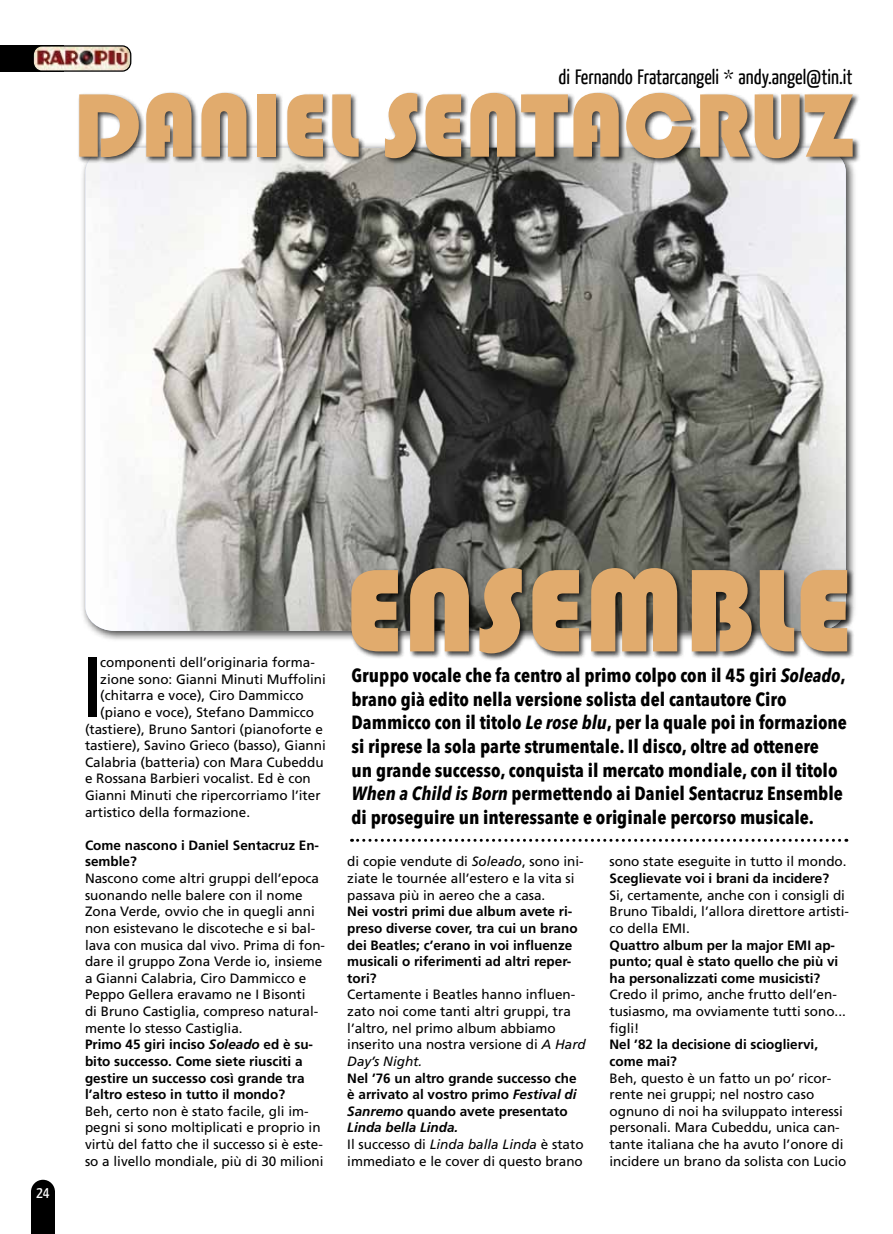
<style>
.page{position:relative;width:893px;height:1234px;background:#fff}
.page>*{position:absolute;margin:0;border:0;box-sizing:border-box;transform-origin:0 0}
.t1{font:121.95px "Bauhaus 93";color:#e1ab6d}
.t2{font:93.3px "Bauhaus 93";color:#e1ab6d}
.t3{font:81.3px "League Gothic";color:#000}
.t4{font:20.7px "Yanone Kaffeesatz";color:#000}
.t5{font:700 condensed 18.9px/23.7px "Avenir Next LT Pro";color:#000}
.t6{font:16.5px "Yanone Kaffeesatz";color:#fff}
.t7{font:13.5px/16.6px "Frutiger";color:#000}
.t8{font:700 13.5px/16.6px "Frutiger";color:#000}
.s1{font-weight:700}
.s2{font-weight:700;font-style:italic}
.s3{font-style:italic}
.s4{font-weight:400}
.s5{font-weight:400;font-style:italic}
</style>
<div class="page">
<div style="left:80px;top:142px;width:777px;height:500px;background:#000;opacity:.75"></div>
<img style="left:85px;top:166px;width:761px;height:464px">
<div style="left:350px;top:567px;width:505px;height:94px;background:#000;opacity:.75"></div>
<svg style="left:358px;top:838px;width:489px;height:3px"></svg>
<div style="left:31px;top:1179px;width:24px;height:24px;background:#000;border-radius:50%"></div>
<div style="left:31px;top:1191px;width:24px;height:42px;background:#000"></div>
<div style="left:0;top:45px;width:64px;height:27px;background:#000"></div>
<img style="left:35px;top:46px;width:96px;height:25px">
<div style="left:33px;top:45px;width:98px;height:27px;border:1px solid #000;border-radius:9px"></div>
<div style="left:78px;top:92px;width:783px;height:74px;background:#000;opacity:.75"></div>
<h3 class="t4" style="left:558px;top:63px;width:296px">di Fernando Fratarcangeli * andy.angel@tin.it</h3>
<h2 class="t2" style="left:73px;top:73px;width:781px">DANIEL SENTACRUZ</h2>
<p class="t6" style="left:36px;top:1180px;width:15px">24</p>
<h3 class="t3" style="left:85px;top:639px;width:17px">I</h3>
<p class="t7" style="left:100px;top:653px;width:216px">componenti dell’originaria forma-</p>
<p class="t7" style="left:100px;top:670px;width:227px">zione sono: Gianni Minuti Muffolini</p>
<p class="t7" style="left:100px;top:687px;width:205px">(chitarra e voce), Ciro Dammicco</p>
<p class="t7" style="left:100px;top:703px;width:215px">(piano e voce), Stefano Dammicco</p>
<p class="t7" style="left:85px;top:720px;width:239px">(tastiere), Bruno Santori (pianoforte e</p>
<p class="t7" style="left:85px;top:736px;width:242px">tastiere), Savino Grieco (basso), Gianni</p>
<p class="t7" style="left:85px;top:753px;width:240px">Calabria (batteria) con Mara Cubeddu</p>
<p class="t7" style="left:85px;top:770px;width:227px">e Rossana Barbieri vocalist. Ed è con</p>
<p class="t7" style="left:85px;top:786px;width:237px">Gianni Minuti che ripercorriamo l’iter</p>
<p class="t7" style="left:85px;top:803px;width:167px">artistico della formazione.</p>
<p class="t8" style="left:85px;top:836px;width:236px">Come nascono i Daniel Sentacruz En&shy;semble?</p>
<p class="t7" style="left:85px;top:869px;width:242px">Nascono come altri gruppi dell’epoca suonando nelle balere con il nome Zona Verde, ovvio che in quegli anni non esistevano le discoteche e si bal&shy;lava con musica dal vivo. Prima di fon&shy;dare il gruppo Zona Verde io, insieme a Gianni Calabria, Ciro Dammicco e Peppo Gellera eravamo ne I Bisonti<br>di Bruno Castiglia, compreso natural&shy;mente lo stesso Castiglia.<br><span class="s1">Primo 45 giri inciso</span> <span class="s2">Soleado</span> <span class="s1">ed è su&shy;bito successo. Come siete riusciti a gestire un successo così grande tra l’altro esteso in tutto il mondo?</span></p>
<p class="t7" style="left:85px;top:1102px;width:240px">Beh, certo non è stato facile, gli im&shy;pegni si sono moltiplicati e proprio in virtù del fatto che il successo si è este&shy;so a livello mondiale, più di 30 milioni</p>
<h1 class="t1" style="left:345px;top:541px;width:509px">ENSEMBLE</h1>
<p class="t5" style="left:351px;top:663px;width:497px">Gruppo vocale che fa centro al primo colpo con il 45 giri <span class="s3">Soleado</span>, brano già edito nella versione solista del cantautore Ciro Dammicco con il titolo <span class="s3">Le rose blu</span>, per la quale poi in formazione si riprese la sola parte strumentale. Il disco, oltre ad ottenere<br>un grande successo, conquista il mercato mondiale, con il titolo <span class="s3">When a Child is Born</span> permettendo ai Daniel Sentacruz Ensemble di proseguire un interessante e originale percorso musicale.</p>
<p class="t7" style="left:347px;top:853px;width:238px">di copie vendute di <span class="s3">Soleado</span>, sono ini&shy;ziate le tournée all’estero e la vita si passava più in aereo che a casa.</p>
<p class="t8" style="left:347px;top:903px;width:232px">Nei vostri primi due album avete ri&shy;preso diverse cover, tra cui un brano dei Beatles; c’erano in voi influenze musicali o riferimenti ad altri reper&shy;tori?</p>
<p class="t7" style="left:347px;top:986px;width:240px">Certamente i Beatles hanno influen&shy;zato noi come tanti altri gruppi, tra l’altro, nel primo album abbiamo inserito una nostra versione di <span class="s3">A Hard<br>Day’s Night.</span></p>
<p class="t8" style="left:347px;top:1069px;width:238px">Nel ’76 un altro grande successo che è arrivato al vostro primo <span class="s3">Festival di Sanremo</span> quando avete presentato <span class="s3">Linda bella Linda.<br></span><span class="s4">Il successo di</span> <span class="s5">Linda balla Linda</span> <span class="s4">è stato immediato e le cover di questo brano</span></p>
<p class="t7" style="left:609px;top:853px;width:239px">sono state eseguite in tutto il mondo.</p>
<p class="t8" style="left:609px;top:869px;width:221px">Sceglievate voi i brani da incidere?</p>
<p class="t7" style="left:609px;top:886px;width:241px">Si, certamente, anche con i consigli di<br>Bruno Tibaldi, l’allora direttore artisti&shy;co della EMI.</p>
<p class="t8" style="left:609px;top:936px;width:230px">Quattro album per la major EMI ap&shy;punto; qual è stato quello che più vi ha personalizzati come musicisti?</p>
<p class="t7" style="left:609px;top:986px;width:238px">Credo il primo, anche frutto dell’en&shy;tusiasmo, ma ovviamente tutti sono... figli!</p>
<p class="t8" style="left:609px;top:1035px;width:210px">Nel ’82 la decisione di sciogliervi, come mai?</p>
<p class="t7" style="left:609px;top:1069px;width:239px">Beh, questo è un fatto un po’ ricor&shy;rente nei gruppi; nel nostro caso ognuno di noi ha sviluppato interessi personali. Mara Cubeddu, unica can&shy;tante italiana che ha avuto l’onore di incidere un brano da solista con Lucio</p>
</div>
